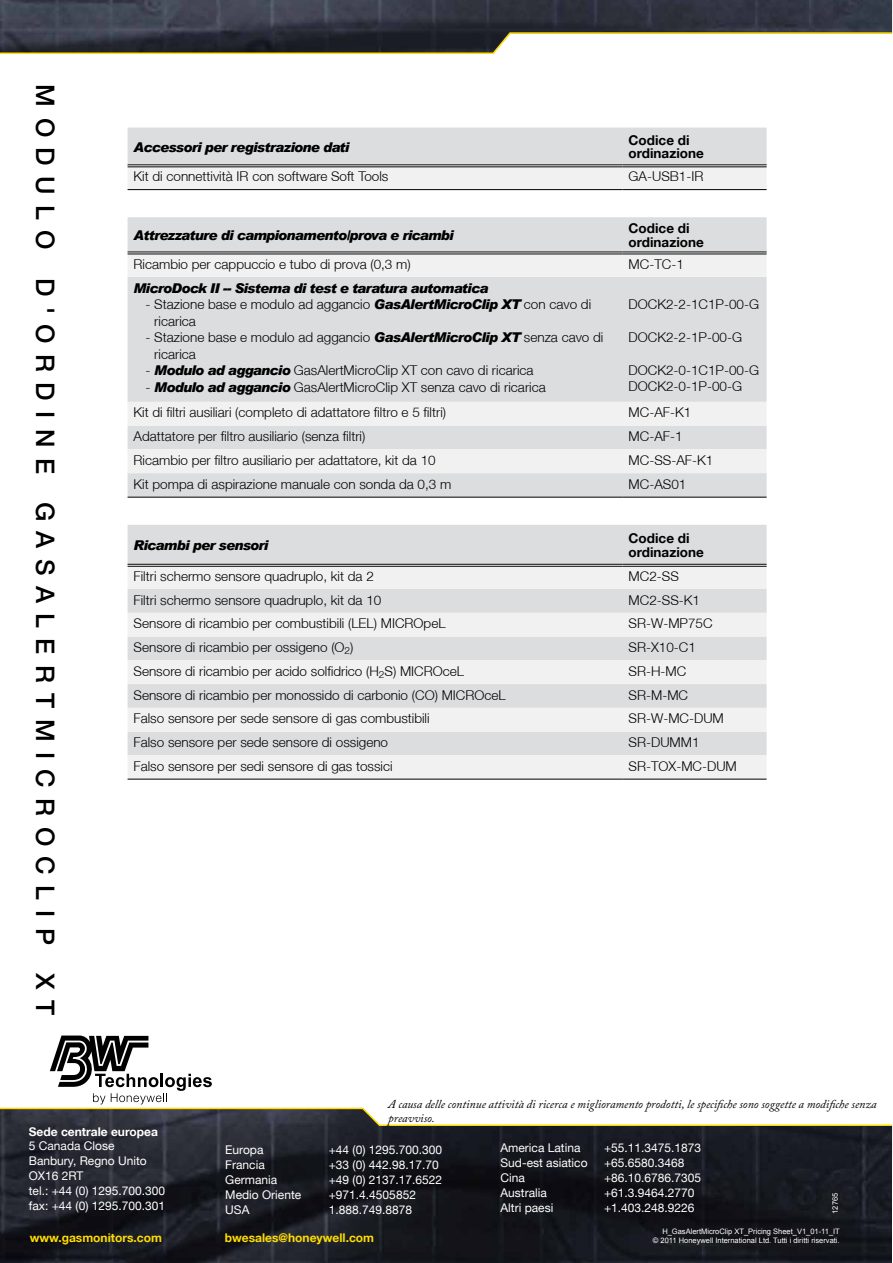
<style>
.page{position:relative;width:893px;height:1263px;background:#fff}
.page>*{position:absolute;margin:0;border:0;box-sizing:border-box;transform-origin:0 0}
.t1{font:500 25.5px "Helvetica Neue LT";letter-spacing:.41em;color:#000}
.t2{font:300 13.5px/16.5px "Helvetica Neue LT";color:#000}
.t3{font:italic 900 13.5px "Arial";letter-spacing:-.05em;color:#000}
.t4{font:700 13.5px/13.5px "Helvetica Neue LT";color:#000}
.t5{font:12px/15px "Helvetica Neue LT";color:#fff}
.t6{font:italic 12px/13.5px "Adobe Caslon Pro";color:#000}
.t7{font:700 12px "Helvetica Neue LT";color:#fd0}
.t8{font:700 12px "Helvetica Neue LT";color:#fff}
.t9{font:7.5px/9px "Arial";color:#fff;text-align:right}
.s1{font-family:"Arial";font-weight:900;font-style:italic}
</style>
<div class="page">
<img style="left:0;top:1127px;width:892px;height:136px">
<svg style="left:0;top:1035px;width:893px;height:92px"></svg>
<img style="left:0;top:0;width:892px;height:32px">
<svg style="left:0;top:32px;width:893px;height:22px"></svg>
<svg style="left:128px;top:128px;width:639px;height:61px"></svg>
<hr style="left:128px;top:164px;width:495px;height:3px;background:#fff">
<hr style="left:623px;top:164px;width:144px;height:3px;background:#fff">
<hr style="left:128px;top:164px;width:495px;height:1px;background:#000">
<hr style="left:128px;top:166px;width:495px;height:1px;background:#000">
<hr style="left:623px;top:164px;width:144px;height:1px;background:#000">
<hr style="left:623px;top:166px;width:144px;height:1px;background:#000">
<hr style="left:128px;top:189px;width:495px;height:1px;background:#000">
<hr style="left:623px;top:189px;width:144px;height:1px;background:#000">
<div style="left:128px;top:217px;width:639px;height:280px;background:#dcddde"></div>
<svg style="left:128px;top:254px;width:639px;height:219px;fill:#dcddde"></svg>
<hr style="left:128px;top:251px;width:495px;height:3px;background:#fff">
<hr style="left:623px;top:251px;width:144px;height:3px;background:#fff">
<hr style="left:128px;top:251px;width:495px;height:1px;background:#000">
<hr style="left:128px;top:253px;width:495px;height:1px;background:#000">
<hr style="left:623px;top:251px;width:144px;height:1px;background:#000">
<hr style="left:623px;top:253px;width:144px;height:1px;background:#000">
<hr style="left:128px;top:497px;width:495px;height:1px;background:#000">
<hr style="left:623px;top:497px;width:144px;height:1px;background:#000">
<div style="left:128px;top:525px;width:639px;height:39px;background:#dcddde"></div>
<svg style="left:128px;top:567px;width:639px;height:212px;fill:#f1f1f2"></svg>
<hr style="left:128px;top:564px;width:495px;height:1px;background:#000">
<hr style="left:128px;top:566px;width:495px;height:1px;background:#000">
<hr style="left:623px;top:564px;width:144px;height:1px;background:#000">
<hr style="left:623px;top:566px;width:144px;height:1px;background:#000">
<hr style="left:128px;top:779px;width:495px;height:1px;background:#000">
<hr style="left:623px;top:779px;width:144px;height:1px;background:#000">
<h1 class="t1" style="left:60px;top:84px;width:932px;rotate:90deg">MODULO D'ORDINE GASALERTMICROCLIP XT</h1>
<p class="t3" style="left:134px;top:138px;width:217px">Accessori per registrazione dati</p>
<p class="t4" style="left:629px;top:133px;width:77px">Codice di ordinazione</p>
<p class="t2" style="left:134px;top:168px;width:256px">Kit di connettività IR con software Soft Tools</p>
<p class="t2" style="left:629px;top:168px;width:76px">GA-USB1-IR</p>
<p class="t3" style="left:134px;top:227px;width:322px">Attrezzature di campionamento/prova e ricambi</p>
<p class="t4" style="left:629px;top:221px;width:77px">Codice di ordinazione</p>
<p class="t2" style="left:134px;top:255px;width:279px">Ricambio per cappuccio e tubo di prova (0,3 m)</p>
<p class="t2" style="left:629px;top:255px;width:57px">MC-TC-1</p>
<p class="t3" style="left:134px;top:279px;width:356px">MicroDock II -- Sistema di test e taratura automatica</p>
<p class="t2" style="left:154px;top:296px;width:438px;text-indent:-9px">- Stazione base e modulo ad aggancio <span class="s1">GasAlertMicroClip XT</span> con cavo di ricarica</p>
<p class="t2" style="left:154px;top:329px;width:451px;text-indent:-9px">- Stazione base e modulo ad aggancio <span class="s1">GasAlertMicroClip XT</span> senza cavo di ricarica</p>
<p class="t2" style="left:146px;top:362px;width:389px">- <span class="s1">Modulo ad aggancio</span> GasAlertMicroClip XT con cavo di ricarica</p>
<p class="t2" style="left:146px;top:378px;width:402px">- <span class="s1">Modulo ad aggancio</span> GasAlertMicroClip XT senza cavo di ricarica</p>
<p class="t2" style="left:629px;top:295px;width:132px">DOCK2-2-1C1P-00-G</p>
<p class="t2" style="left:629px;top:328px;width:115px">DOCK2-2-1P-00-G</p>
<p class="t2" style="left:629px;top:361px;width:132px">DOCK2-0-1C1P-00-G<br>DOCK2-0-1P-00-G</p>
<p class="t2" style="left:134px;top:404px;width:314px">Kit di filtri ausiliari (completo di adattatore filtro e 5 filtri)</p>
<p class="t2" style="left:629px;top:404px;width:64px">MC-AF-K1</p>
<p class="t2" style="left:134px;top:428px;width:233px">Adattatore per filtro ausiliario (senza filtri)</p>
<p class="t2" style="left:629px;top:428px;width:55px">MC-AF-1</p>
<p class="t2" style="left:134px;top:452px;width:304px">Ricambio per filtro ausiliario per adattatore, kit da 10</p>
<p class="t2" style="left:629px;top:452px;width:86px">MC-SS-AF-K1</p>
<p class="t2" style="left:134px;top:475px;width:319px">Kit pompa di aspirazione manuale con sonda da 0,3 m</p>
<p class="t2" style="left:629px;top:475px;width:59px">MC-AS01</p>
<p class="t3" style="left:134px;top:537px;width:136px">Ricambi per sensori</p>
<p class="t4" style="left:629px;top:531px;width:77px">Codice di ordinazione</p>
<p class="t2" style="left:134px;top:568px;width:242px">Filtri schermo sensore quadruplo, kit da 2</p>
<p class="t2" style="left:629px;top:568px;width:52px">MC2-SS</p>
<p class="t2" style="left:134px;top:591px;width:249px">Filtri schermo sensore quadruplo, kit da 10</p>
<p class="t2" style="left:629px;top:591px;width:73px">MC2-SS-K1</p>
<p class="t2" style="left:134px;top:615px;width:314px">Sensore di ricambio per combustibili (LEL) MICROpeL</p>
<p class="t2" style="left:629px;top:615px;width:86px">SR-W-MP75C</p>
<p class="t2" style="left:134px;top:639px;width:221px">Sensore di ricambio per ossigeno (O<sub>2</sub>)</p>
<p class="t2" style="left:629px;top:639px;width:69px">SR-X10-C1</p>
<p class="t2" style="left:134px;top:663px;width:332px">Sensore di ricambio per acido solfidrico (H<sub>2</sub>S) MICROceL</p>
<p class="t2" style="left:629px;top:663px;width:59px">SR-H-MC</p>
<p class="t2" style="left:134px;top:686px;width:374px">Sensore di ricambio per monossido di carbonio (CO) MICROceL</p>
<p class="t2" style="left:629px;top:686px;width:61px">SR-M-MC</p>
<p class="t2" style="left:134px;top:710px;width:298px">Falso sensore per sede sensore di gas combustibili</p>
<p class="t2" style="left:629px;top:710px;width:97px">SR-W-MC-DUM</p>
<p class="t2" style="left:134px;top:734px;width:256px">Falso sensore per sede sensore di ossigeno</p>
<p class="t2" style="left:629px;top:734px;width:72px">SR-DUMM1</p>
<p class="t2" style="left:134px;top:758px;width:261px">Falso sensore per sedi sensore di gas tossici</p>
<p class="t2" style="left:629px;top:758px;width:110px">SR-TOX-MC-DUM</p>
<p class="t6" style="left:388px;top:1097px;width:490px">A causa delle continue attività di ricerca e miglioramento prodotti, le specifiche sono soggette a modifiche senza preavviso.</p>
<p class="t8" style="left:29px;top:1124px;width:131px">Sede centrale europea</p>
<p class="t5" style="left:29px;top:1138px;width:138px">5 Canada Close<br>Banbury, Regno Unito<br>OX16 2RT<br>tel.: +44 (0) 1295.700.300 fax: +44 (0) 1295.700.301</p>
<p class="t7" style="left:30px;top:1230px;width:134px">www.gasmonitors.com</p>
<p class="t7" style="left:225px;top:1230px;width:151px">bwesales@honeywell.com</p>
<p class="t5" style="left:225px;top:1142px;width:40px">Europa</p>
<p class="t5" style="left:329px;top:1142px;width:115px">+44 (0) 1295.700.300</p>
<p class="t5" style="left:225px;top:1157px;width:41px">Francia</p>
<p class="t5" style="left:329px;top:1157px;width:112px">+33 (0) 442.98.17.70</p>
<p class="t5" style="left:225px;top:1172px;width:54px">Germania</p>
<p class="t5" style="left:329px;top:1172px;width:115px">+49 (0) 2137.17.6522</p>
<p class="t5" style="left:225px;top:1187px;width:78px">Medio Oriente</p>
<p class="t5" style="left:329px;top:1187px;width:89px">+971.4.4505852</p>
<p class="t5" style="left:225px;top:1202px;width:26px">USA</p>
<p class="t5" style="left:329px;top:1202px;width:85px">1.888.749.8878</p>
<p class="t5" style="left:500px;top:1140px;width:82px">America Latina</p>
<p class="t5" style="left:604px;top:1140px;width:99px">+55.11.3475.1873</p>
<p class="t5" style="left:500px;top:1155px;width:89px">Sud-est asiatico</p>
<p class="t5" style="left:604px;top:1155px;width:82px">+65.6580.3468</p>
<p class="t5" style="left:500px;top:1170px;width:26px">Cina</p>
<p class="t5" style="left:604px;top:1170px;width:99px">+86.10.6786.7305</p>
<p class="t5" style="left:500px;top:1185px;width:48px">Australia</p>
<p class="t5" style="left:604px;top:1185px;width:92px">+61.3.9464.2770</p>
<p class="t5" style="left:500px;top:1200px;width:54px">Altri paesi</p>
<p class="t5" style="left:604px;top:1200px;width:92px">+1.403.248.9226</p>
<p class="t9" style="left:653px;top:1227px;width:188px">H_GasAlertMicroClip XT_Pricing Sheet_V1_01-11_IT<br>© 2011 Honeywell International Ltd. Tutti i diritti riservati.</p>
<p class="t9" style="left:831px;top:1214px;width:22px;rotate:-90deg">12765</p>
</div>
